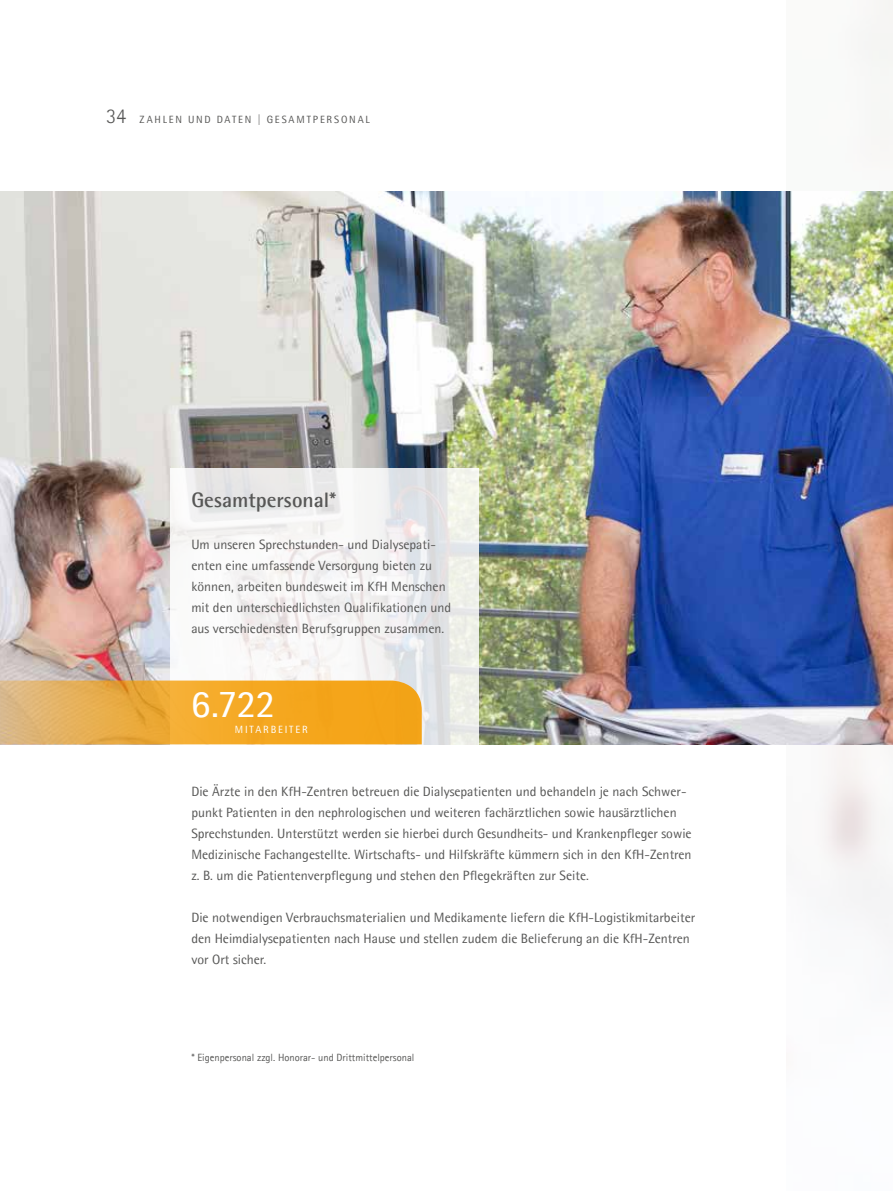
<style>
.page{position:relative;width:893px;height:1191px;background:#fff}
.page>*{position:absolute;margin:0;border:0;box-sizing:border-box;transform-origin:0 0}
.t1{font:39px "Agfa Rotis Semisans";color:#fff}
.t2{font:700 21px "Agfa Rotis Semisans";color:#575756}
.t3{font:13.5px/21px "Agfa Rotis Semisans";color:#575756}
.t4{font:10.5px "Agfa Rotis Sans Serif";color:#575756}
.t5{font:10.5px "Agfa Rotis Semisans";letter-spacing:.18em;color:#575756}
.t6{font:10.5px "Agfa Rotis Semisans";color:#fff}
.s1{font-family:"Agfa Rotis Sans Serif";font-weight:300;font-size:21px}
</style>
<div class="page">
<img style="left:0;top:191px;width:893px;height:553px">
<svg style="left:170px;top:468px;width:308px;height:276px;fill:#f3f3f2"></svg>
<svg style="left:0;top:680px;width:422px;height:64px;background:#edab39"></svg>
<p class="t5" style="left:106px;top:113px;width:70px"><span class="s1">34</span> Zahlen</p>
<p class="t5" style="left:188px;top:113px;width:9px">und</p>
<p class="t5" style="left:217px;top:113px;width:16px">Daten</p>
<p class="t5" style="left:257px;top:113px;width:25px">| Gesa</p>
<p class="t5" style="left:297px;top:113px;width:18px">mtpe</p>
<p class="t5" style="left:327px;top:113px;width:16px">rsona</p>
<p class="t5" style="left:366px;top:113px;width:6px">l</p>
<h2 class="t2" style="left:191px;top:486px;width:146px">Gesamtpersonal*</h2>
<p class="t3" style="left:191px;top:533px;width:261px">Um unseren Sprechstunden- und Dialysepati&shy;enten eine umfassende Versorgung bieten zu können, arbeiten bundesweit im KfH Menschen mit den unterschiedlichsten Qualifikationen und aus verschiedensten Berufsgruppen zusammen.</p>
<h1 class="t1" style="left:191px;top:681px;width:86px">6.722</h1>
<p class="t6" style="left:235px;top:723px;width:74px">Mita rbe ite r</p>
<p class="t3" style="left:191px;top:781px;width:502px">Die Ärzte in den KfH-Zentren betreuen die Dialysepatienten und behandeln je nach Schwer&shy;punkt Patienten in den nephrologischen und weiteren fachärztlichen sowie hausärztlichen Sprechstunden. Unterstützt werden sie hierbei durch Gesundheits- und Krankenpfleger sowie Medizinische Fachangestellte. Wirtschafts- und H ilfskräfte kümmern sich in den KfH-Zentren z. B. um die Patientenverpflegung und stehen den Pflegekräften zur Seite.</p>
<p class="t3" style="left:191px;top:907px;width:505px">Die notwendigen Verbrauchsmaterialien und Medikamente liefern die KfH-Logistikmitarbeiter den Heimdialysepatienten nach Hause und stellen zudem die Belieferung an die KfH-Zentren vor Ort sicher.</p>
<p class="t4" style="left:191px;top:1051px;width:225px">* Eigenpersonal zzgl. Honorar- und Drittmittelpersonal</p>
</div>
